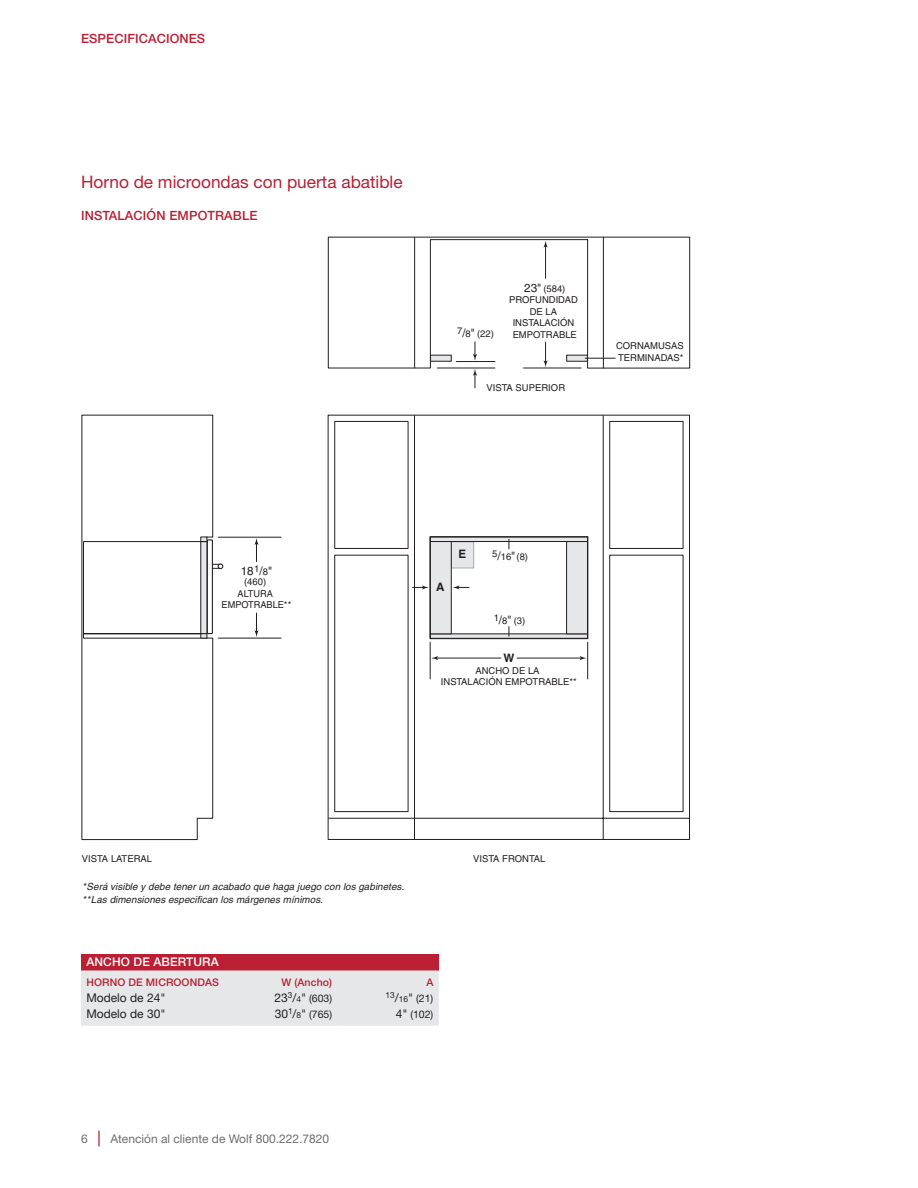
<style>
.page{position:relative;width:918px;height:1188px;background:#fff}
.page>*{position:absolute;margin:0;border:0;box-sizing:border-box;transform-origin:0 0}
.t1{font:17.25px "Helvetica Neue LT Std";color:#ba1f33}
.t2{font:500 12.75px "Helvetica Neue LT Std";letter-spacing:.01em;color:#ba1f33}
.t3{font:12px "Helvetica Neue LT Std";color:#6c6d70}
.t4{font:12px "Helvetica Neue LT Std";color:#231f20}
.t5{font:500 12px "Helvetica Neue LT Std";letter-spacing:.01em;color:#fff}
.t6{font:11.7px "Helvetica";color:#231f20}
.t7{font:700 11.7px "Helvetica";color:#231f20}
.t8{font:10.5px "Helvetica Neue LT Std";color:#231f20}
.t9{font:500 10.5px "Helvetica Neue LT Std";letter-spacing:.01em;color:#ba1f33}
.t10{font:italic 9.75px/12.8px "Helvetica";letter-spacing:.005em;color:#231f20}
.t11{font:9.45px/11.7px "Helvetica";color:#231f20;text-align:center}
.t12{font:8.4px "Helvetica Neue LT Std";color:#231f20}
.s1{font-size:11.7px}
.s2{font-size:9.45px}
.s3{font-size:12px}
.s4{font-size:8.4px}
.s5{font-size:10.5px}
.s6{font-weight:500;font-size:15.6px;color:#ba1f33}
</style>
<div class="page">
<div style="left:81px;top:954px;width:358px;height:16px;background:#ba1f33"></div>
<div style="left:81px;top:970px;width:358px;height:56px;background:#e6e7e9"></div>
<svg style="left:334px;top:421px;width:350px;height:391px"></svg>
<hr style="left:414px;top:416px;width:1px;height:423px;background:#231f20">
<hr style="left:603px;top:416px;width:1px;height:423px;background:#231f20">
<hr style="left:329px;top:818px;width:360px;height:1px;background:#231f20">
<div style="left:328px;top:415px;width:362px;height:425px;border:1px solid #231f20"></div>
<svg style="left:81px;top:414px;width:133px;height:426px"></svg>
<svg style="left:83px;top:537px;width:140px;height:102px"></svg>
<svg style="left:431px;top:656px;width:7px;height:4px"></svg>
<hr style="left:436px;top:658px;width:65px;height:1px;background:#231f20">
<svg style="left:580px;top:656px;width:6px;height:4px"></svg>
<hr style="left:517px;top:658px;width:65px;height:1px;background:#231f20">
<svg style="left:327px;top:237px;width:363px;height:132px"></svg>
<svg style="left:544px;top:342px;width:4px;height:25px"></svg>
<svg style="left:544px;top:241px;width:4px;height:6px"></svg>
<hr style="left:545px;top:246px;width:1px;height:32px;background:#231f20">
<hr style="left:524px;top:368px;width:57px;height:1px;background:#231f20">
<hr style="left:437px;top:368px;width:58px;height:1px;background:#231f20">
<hr style="left:456px;top:361px;width:39px;height:1px;background:#231f20">
<svg style="left:473px;top:342px;width:4px;height:19px"></svg>
<svg style="left:473px;top:369px;width:4px;height:19px"></svg>
<svg style="left:254px;top:613px;width:5px;height:24px"></svg>
<svg style="left:254px;top:538px;width:5px;height:24px"></svg>
<hr style="left:218px;top:537px;width:63px;height:1px;background:#231f20">
<hr style="left:218px;top:638px;width:63px;height:1px;background:#231f20">
<svg style="left:432px;top:633px;width:154px;height:4px"></svg>
<svg style="left:432px;top:538px;width:154px;height:4px"></svg>
<div style="left:430px;top:541px;width:22px;height:93px;background:#e6e7e9;border:1px solid #231f20"></div>
<div style="left:566px;top:541px;width:22px;height:93px;background:#e6e7e9;border:1px solid #231f20"></div>
<div style="left:430px;top:536px;width:158px;height:103px;border:1px solid #231f20"></div>
<svg style="left:453px;top:585px;width:16px;height:5px"></svg>
<svg style="left:413px;top:585px;width:16px;height:5px"></svg>
<hr style="left:430px;top:642px;width:1px;height:37px;background:#231f20">
<hr style="left:587px;top:642px;width:1px;height:37px;background:#231f20">
<div style="left:566px;top:355px;width:22px;height:7px;background:#e6e7e9;border:1px solid #231f20"></div>
<div style="left:430px;top:355px;width:22px;height:7px;background:#e6e7e9;border:1px solid #231f20"></div>
<hr style="left:585px;top:358px;width:30px;height:1px;background:#231f20">
<h2 class="t2" style="left:81px;top:31px;width:126px">ESPECIFICACIONES</h2>
<h1 class="t1" style="left:81px;top:171px;width:323px">Horno de microondas con puerta abatible</h1>
<h2 class="t2" style="left:81px;top:208px;width:178px">INSTALACIÓN EMPOTRABLE</h2>
<p class="t11" style="left:457px;top:328px;width:38px">7<span class="s1">/</span>8<span class="s1">"</span> (22)</p>
<p class="t11" style="left:509px;top:282px;width:70px"><span class="s1">23"</span> (584)<br>PROFUNDIDAD<br>DE LA<br>INSTALACIÓN<br>EMPOTRABLE</p>
<p class="t11" style="left:486px;top:382px;width:80px">VISTA SUPERIOR</p>
<p class="t11" style="left:616px;top:340px;width:69px;text-align:left">CORNAMUSAS<br>TERMINADAS*</p>
<p class="t6" style="left:241px;top:564px;width:33px">18<sup>1</sup>/<span class="s2">8</span>"</p>
<p class="t11" style="left:222px;top:576px;width:71px">(460)<br>ALTURA<br>EMPOTRABLE**</p>
<p class="t7" style="left:436px;top:580px;width:10px">A</p>
<p class="t7" style="left:459px;top:547px;width:9px">E</p>
<p class="t11" style="left:492px;top:551px;width:37px">5<span class="s1">/</span>16<span class="s1">"</span>(8)</p>
<p class="t11" style="left:494px;top:615px;width:33px">1<span class="s1">/</span>8<span class="s1">"</span> (3)</p>
<p class="t7" style="left:503px;top:651px;width:12px">W</p>
<p class="t11" style="left:441px;top:664px;width:137px">ANCHO DE LA<br>INSTALACIÓN EMPOTRABLE**</p>
<p class="t11" style="left:82px;top:853px;width:72px">VISTA LATERAL</p>
<p class="t11" style="left:473px;top:853px;width:74px">VISTA FRONTAL</p>
<p class="t10" style="left:82px;top:881px;width:323px">*Será visible y debe tener un acabado que haga juego con los gabinetes. **Las dimensiones especifican los márgenes mínimos.</p>
<p class="t5" style="left:86px;top:955px;width:134px">ANCHO DE ABERTURA</p>
<p class="t9" style="left:86px;top:976px;width:134px">HORNO DE MICROONDAS</p>
<p class="t9" style="left:281px;top:976px;width:52px">W (Ancho)</p>
<p class="t9" style="left:426px;top:976px;width:9px">A</p>
<p class="t4" style="left:86px;top:990px;width:81px">Modelo de 24"</p>
<p class="t8" style="left:274px;top:992px;width:59px"><span class="s3">23</span><sup>3</sup><span class="s3">/</span><span class="s4">4</span><span class="s3">"</span> (603)</p>
<p class="t12" style="left:386px;top:992px;width:49px">13<span class="s3">/</span>16<span class="s3">"</span> <span class="s5">(21)</span></p>
<p class="t4" style="left:86px;top:1006px;width:81px">Modelo de 30"</p>
<p class="t8" style="left:275px;top:1008px;width:59px"><span class="s3">30</span><sup>1</sup><span class="s3">/</span><span class="s4">8</span><span class="s3">"</span> (765)</p>
<p class="t8" style="left:396px;top:1008px;width:39px"><span class="s3">4"</span> (102)</p>
<p class="t3" style="left:81px;top:1131px;width:250px">6 <span class="s6">|</span> Atención al cliente de Wolf 800.222.7820</p>
</div>
